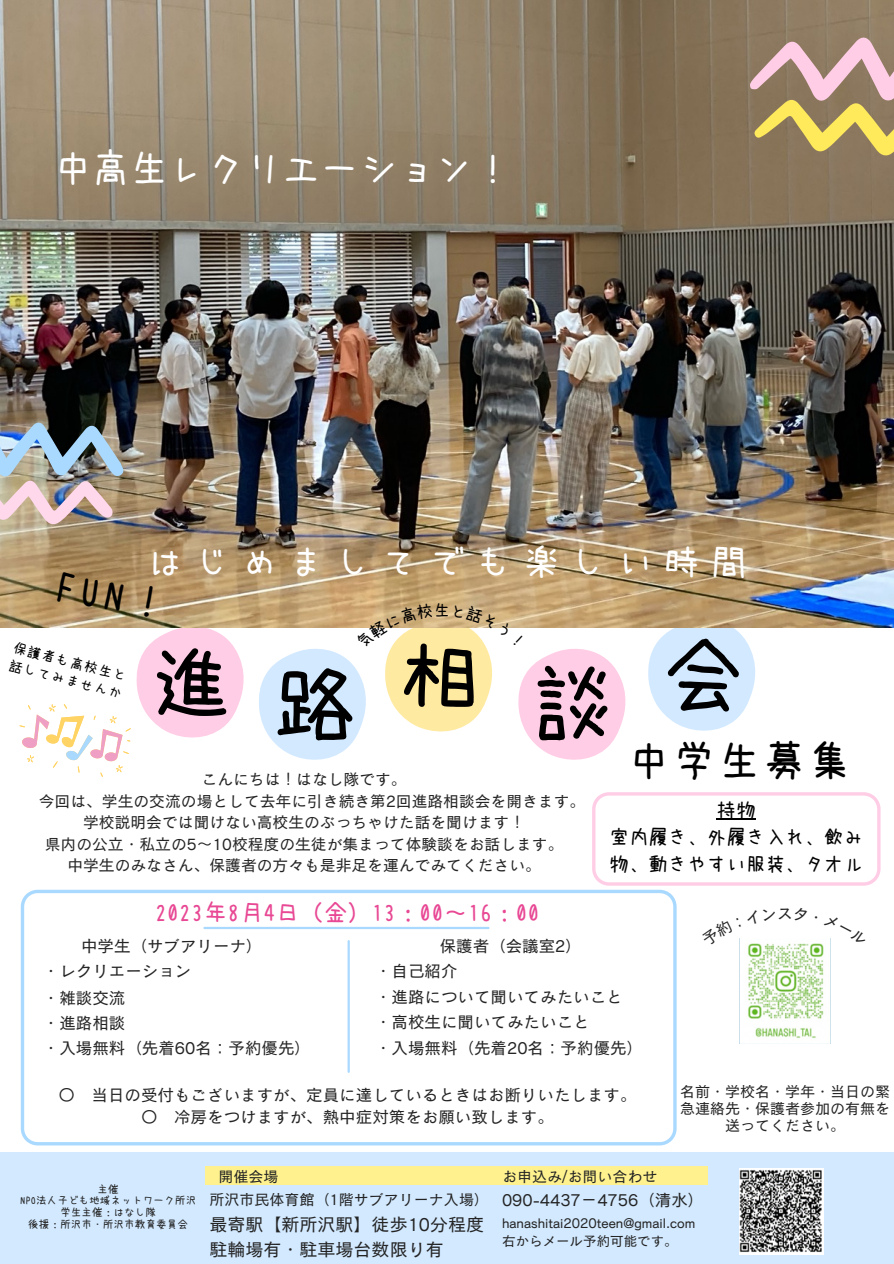
<style>
.page{position:relative;width:894px;height:1264px;background:#fff}
.page>*{position:absolute;margin:0;border:0;box-sizing:border-box;transform-origin:0 0}
.t1{font:82.65px "uzura font";color:#000}
.t2{font:42px "uzura font";letter-spacing:.08em;color:#000}
.t3{font:41.7px "uzura font";color:#000}
.t4{font:38.1px "uzura font";color:#fff}
.t5{font:36px "uzura font";letter-spacing:.305em;color:#fff}
.t6{font:24px "uzura font";color:#e84894}
.t7{font:19.5px/27px "uzura font";color:#000}
.t8{font:18px "Canva Cezanne Pro N M";color:#242424}
.t9{font:16.5px "Canva Cezanne Pro N M";color:#242424}
.t10{font:16.05px "uzura font";color:#000}
.t11{font:15.75px "Canva Cezanne Pro N M";color:#242424}
.t12{font:15px/17px "Canva Cezanne Pro N M";color:#242424;text-align:center}
.t13{font:13.5px "Canva Cezanne Pro N M";color:#242424}
.t14{font:13.5px/18px "uzura font";color:#000}
.t15{font:10.65px "uzura font";color:#242424}
</style>
<div class="page">
<div style="left:0;top:1152px;width:893px;height:111px;background:#d2e9ff"></div>
<div style="left:206px;top:1165px;width:288px;height:19px;background:#fff28e"></div>
<div style="left:493px;top:1165px;width:215px;height:19px;background:#fff28e"></div>
<svg style="left:647px;top:627px;width:224px;height:104px"></svg>
<svg style="left:21px;top:889px;width:655px;height:256px"></svg>
<hr style="left:204px;top:926px;width:284px;height:3px;background:#a9d9ff">
<hr style="left:347px;top:941px;width:3px;height:130px;background:#a9d9ff">
<svg style="left:19px;top:627px;width:228px;height:150px"></svg>
<img style="left:0;top:0;width:893px;height:627px">
<svg style="left:749px;top:31px;width:144px;height:134px;background:#af9675"></svg>
<img style="left:0;top:421px;width:124px;height:106px">
<img style="left:739px;top:943px;width:85px;height:100px">
<img style="left:739px;top:1168px;width:84px;height:86px">
<svg style="left:592px;top:792px;width:288px;height:93px"></svg>
<hr style="left:716px;top:818px;width:39px;height:1px;background:#000">
<svg style="left:739px;top:938px;width:36px;height:8px"></svg>
<svg style="left:258px;top:603px;width:371px;height:157px"></svg>
<p class="t4" style="left:54px;top:149px;width:460px">中高生レクリエーション！</p>
<p class="t5" style="left:147px;top:544px;width:601px">はじめましてでも楽しい時間</p>
<p class="t3" style="left:60px;top:564px;width:116px;rotate:10deg">FUN！</p>
<p class="t10" style="left:433px;top:602px;width:18px">生</p>
<p class="t1" style="left:662px;top:633px;width:84px">会</p>
<p class="t14" style="left:16px;top:639px;width:117px;rotate:14deg">保護者も高校生と話してみませんか</p>
<p class="t1" style="left:399px;top:634px;width:84px">相</p>
<p class="t1" style="left:151px;top:640px;width:84px">進</p>
<p class="t1" style="left:532px;top:662px;width:84px">談</p>
<p class="t1" style="left:273px;top:662px;width:84px">路</p>
<p class="t2" style="left:627px;top:740px;width:225px">中学生募集</p>
<p class="t11" style="left:201px;top:771px;width:207px">こんにちは！はなし隊です。</p>
<p class="t11" style="left:39px;top:793px;width:548px">今回は、学生の交流の場として去年に引き続き第2回進路相談会を開きます。</p>
<p class="t11" style="left:83px;top:814px;width:443px">学校説明会では聞けない高校生のぶっちゃけた話を聞けます！</p>
<p class="t11" style="left:45px;top:836px;width:520px">県内の公立・私立の5～ 10校程度の生徒が集まって体験談をお話します。</p>
<p class="t11" style="left:67px;top:857px;width:475px">中学生のみなさん、保護者の方々も是非足を運んでみてください。</p>
<p class="t7" style="left:716px;top:796px;width:41px">持物</p>
<p class="t7" style="left:609px;top:823px;width:255px">室内履き、外履き入れ、飲み物、動きやすい服装、タオル</p>
<p class="t6" style="left:155px;top:900px;width:386px">2023年8月4日（金）13：00～16：00</p>
<p class="t9" style="left:81px;top:937px;width:183px">中学生（サブアリーナ）</p>
<p class="t9" style="left:439px;top:937px;width:144px">保護者（会議室2）</p>
<p class="t9" style="left:43px;top:962px;width:150px">・レクリエーション</p>
<p class="t9" style="left:43px;top:989px;width:84px">・雑談交流</p>
<p class="t9" style="left:43px;top:1039px;width:269px">・入場無料（先着60名：予約優先）</p>
<p class="t9" style="left:375px;top:962px;width:84px">・自己紹介</p>
<p class="t9" style="left:375px;top:988px;width:249px">・進路について聞いてみたいこと</p>
<p class="t9" style="left:375px;top:1039px;width:269px">・入場無料（先着20名：予約優先）</p>
<p class="t9" style="left:375px;top:1013px;width:216px">・高校生に聞いてみたいこと</p>
<p class="t9" style="left:43px;top:1014px;width:84px">・進路相談</p>
<p class="t9" style="left:58px;top:1086px;width:579px">〇 当日の受付もございますが、定員に達しているときはお断りいたします。</p>
<p class="t9" style="left:141px;top:1108px;width:414px">〇 冷房をつけますが、熱中症対策をお願い致します。</p>
<p class="t11" style="left:777px;top:905px;width:17px">ス</p>
<p class="t12" style="left:679px;top:1082px;width:212px">名前・学校名・学年・当日の緊急連絡先・保護者参加の有無を送ってください。</p>
<p class="t15" style="left:97px;top:1183px;width:23px">主催</p>
<p class="t15" style="left:20px;top:1195px;width:178px">NPO法人子ども地域ネットワーク所沢</p>
<p class="t15" style="left:60px;top:1206px;width:98px">学生主催：はなし隊</p>
<p class="t15" style="left:28px;top:1218px;width:162px">後援：所沢市・所沢市教育委員会</p>
<p class="t12" style="left:218px;top:1168px;width:62px">開催会場</p>
<p class="t12" style="left:502px;top:1168px;width:157px">お申込み/お問い合わせ</p>
<p class="t12" style="left:209px;top:1190px;width:281px">所沢市民体育館（1階サブアリーナ入場）</p>
<p class="t9" style="left:502px;top:1191px;width:204px">090-4437－ 4756（清水）</p>
<p class="t13" style="left:502px;top:1215px;width:195px">hanashitai2020teen@gmail.com</p>
<p class="t13" style="left:502px;top:1233px;width:177px">右からメール予約可能です。</p>
<p class="t8" style="left:209px;top:1215px;width:276px">最寄駅【新所沢駅】徒歩10分程度</p>
<p class="t8" style="left:209px;top:1239px;width:236px">駐輪場有・駐車場台数限り有</p>
</div>
